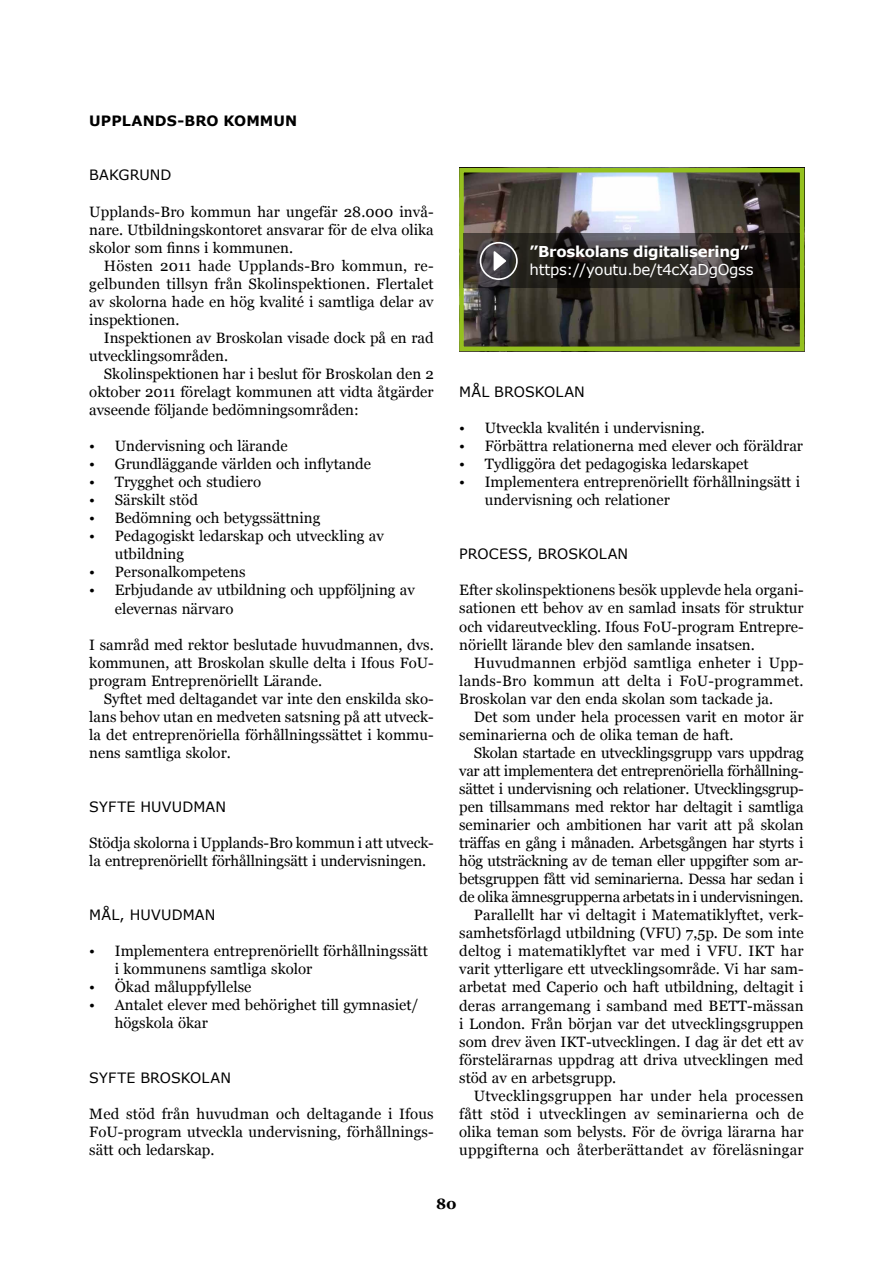
<style>
.page{position:relative;width:893px;height:1263px;background:#fff}
.page>*{position:absolute;margin:0;border:0;box-sizing:border-box;transform-origin:0 0}
.t1{font:15px/18px "Georgia";color:#000;text-align:justify}
.t2{font:15px "Georgia";letter-spacing:-.02em;color:#000}
.t3{font:15px "Georgia";letter-spacing:.02em;color:#000}
.t4{font:15px "Verdana";letter-spacing:-.02em;color:#fff}
.t5{font:700 15px "Verdana";letter-spacing:-.02em;color:#fff}
.t6{font:700 15px "Georgia";color:#000}
.t7{font:14.25px "Verdana";letter-spacing:.01em;color:#000}
.t8{font:700 14.25px "Verdana";letter-spacing:.005em;color:#000}
</style>
<div class="page">
<img style="left:464px;top:173px;width:335px;height:173px">
<div style="left:459px;top:168px;width:345px;height:183px;border:4px solid #95c11f"></div>
<svg style="left:464px;top:233px;width:336px;height:55px;background:#2a2624"></svg>
<svg style="left:480px;top:242px;width:38px;height:38px"></svg>
<p class="t8" style="left:89px;top:112px;width:209px">UPPLANDS-BRO KOMMUN</p>
<p class="t7" style="left:89px;top:166px;width:84px">BAKGRUND</p>
<p class="t1" style="left:89px;top:202px;width:346px">Upplands-Bro kommun har ungefär 28.000 invå&shy;nare. Utbildningskontoret ansvarar för de elva olika skolor som finns i kommunen.</p>
<p class="t1" style="left:89px;top:256px;width:346px;text-indent:15px">Hösten 2011 hade Upplands-Bro kommun, re&shy;gelbunden tillsyn från Skolinspektionen. Flertalet av skolorna hade en hög kvalité i samtliga delar av inspektionen.</p>
<p class="t1" style="left:89px;top:328px;width:346px;text-indent:15px">Inspektionen av Broskolan visade dock på en rad utvecklingsområden.</p>
<p class="t1" style="left:89px;top:364px;width:346px;text-indent:15px">Skolinspektionen har i beslut för Broskolan den 2 oktober 2011 förelagt kommunen att vidta åtgärder avseende följande bedömningsområden:</p>
<p class="t1" style="left:89px;top:436px;width:200px">• Undervisning och lärande</p>
<p class="t1" style="left:89px;top:454px;width:283px">• Grundläggande världen och inflytande</p>
<p class="t1" style="left:89px;top:472px;width:173px">• Trygghet och studiero</p>
<p class="t1" style="left:89px;top:490px;width:110px">• Särskilt stöd</p>
<p class="t1" style="left:89px;top:508px;width:233px">• Bedömning och betygssättning</p>
<p class="t1" style="left:115px;top:526px;width:271px;text-indent:-26px">• Pedagogiskt ledarskap och utveckling av utbildning</p>
<p class="t1" style="left:89px;top:563px;width:158px">• Personalkompetens</p>
<p class="t1" style="left:115px;top:581px;width:302px;text-indent:-26px">• Erbjudande av utbildning och uppföljning av elevernas närvaro</p>
<p class="t1" style="left:89px;top:635px;width:346px">I samråd med rektor beslutade huvudmannen, dvs. kommunen, att Broskolan skulle delta i Ifous FoU&shy;program Entreprenöriellt Lärande.</p>
<p class="t1" style="left:89px;top:689px;width:346px;text-indent:15px">Syftet med deltagandet var inte den enskilda sko&shy;lans behov utan en medveten satsning på att utveck&shy;la det entreprenöriella förhållningssättet i kommu&shy;nens samtliga skolor.</p>
<p class="t7" style="left:89px;top:798px;width:138px">SYFTE HUVUDMAN</p>
<p class="t1" style="left:89px;top:833px;width:346px">Stödja skolorna i Upplands-Bro kommun i att utveck&shy;la entreprenöriellt förhållningsätt i undervisningen.</p>
<p class="t7" style="left:89px;top:906px;width:128px">MÅL, HUVUDMAN</p>
<p class="t1" style="left:115px;top:941px;width:315px;text-indent:-26px">• Implementera entreprenöriellt förhållningssätt i kommunens samtliga skolor</p>
<p class="t1" style="left:89px;top:977px;width:164px">• Ökad måluppfyllelse</p>
<p class="t1" style="left:115px;top:995px;width:305px;text-indent:-26px">• Antalet elever med behörighet till gymnasiet/ högskola ökar</p>
<p class="t7" style="left:89px;top:1068px;width:143px">SYFTE BROSKOLAN</p>
<p class="t1" style="left:89px;top:1104px;width:346px">Med stöd från huvudman och deltagande i Ifous FoU-program utveckla undervisning, förhållnings&shy;sätt och ledarskap.</p>
<p class="t5" style="left:530px;top:242px;width:221px">”Broskolans digitalisering”</p>
<p class="t4" style="left:530px;top:260px;width:225px">https://youtu.be/t4cXaDgOgss</p>
<p class="t7" style="left:459px;top:383px;width:127px">MÅL BROSKOLAN</p>
<p class="t1" style="left:459px;top:418px;width:247px">• Utveckla kvalitén i undervisning.</p>
<p class="t1" style="left:459px;top:436px;width:345px">• Förbättra relationerna med elever och föräldrar</p>
<p class="t1" style="left:459px;top:454px;width:291px">• Tydliggöra det pedagogiska ledarskapet</p>
<p class="t1" style="left:485px;top:472px;width:317px;text-indent:-26px">• Implementera entreprenöriellt förhållningsätt i undervisning och relationer</p>
<p class="t7" style="left:459px;top:545px;width:171px">PROCESS, BROSKOLAN</p>
<p class="t1" style="left:459px;top:581px;width:346px">Efter skolinspektionens besök upplevde hela organi&shy;sationen ett behov av en samlad insats för struktur och vidareutveckling. Ifous FoU-program Entrepre&shy;nöriellt lärande blev den samlande insatsen.</p>
<p class="t1" style="left:459px;top:653px;width:346px;text-indent:15px">Huvudmannen erbjöd samtliga enheter i Upp&shy;lands-Bro kommun att delta i FoU-programmet.<br>Broskolan var den enda skolan som tackade ja.</p>
<p class="t1" style="left:459px;top:707px;width:346px;text-indent:15px">Det som under hela processen varit en motor är seminarierna och de olika teman de haft.</p>
<p class="t1" style="left:474px;top:743px;width:331px">Skolan startade en utvecklingsgrupp vars uppdrag</p>
<p class="t2" style="left:459px;top:760px;width:346px">var att implementera det entreprenöriella förhållning-</p>
<p class="t2" style="left:459px;top:778px;width:346px">sättet i undervisning och relationer. Utvecklingsgrup-</p>
<p class="t1" style="left:459px;top:797px;width:346px">pen tillsammans med rektor har deltagit i samtliga</p>
<p class="t1" style="left:459px;top:815px;width:346px">seminarier och ambitionen har varit att på skolan</p>
<p class="t2" style="left:459px;top:832px;width:346px">träffas en gång i månaden. Arbetsgången har styrts i</p>
<p class="t2" style="left:459px;top:850px;width:346px">hög utsträckning av de teman eller uppgifter som ar-</p>
<p class="t2" style="left:459px;top:868px;width:346px">betsgruppen fått vid seminarierna. Dessa har sedan i</p>
<p class="t2" style="left:459px;top:886px;width:346px">de olika ämnesgrupperna arbetats in i undervisningen.</p>
<p class="t1" style="left:474px;top:905px;width:331px">Parallellt har vi deltagit i Matematiklyftet, verk-</p>
<p class="t1" style="left:459px;top:923px;width:346px">samhetsförlagd utbildning (VFU) 7,5p. De som inte</p>
<p class="t1" style="left:459px;top:941px;width:346px">deltog i matematiklyftet var med i VFU. IKT har</p>
<p class="t1" style="left:459px;top:959px;width:346px">varit ytterligare ett utvecklingsområde. Vi har sam-</p>
<p class="t1" style="left:459px;top:978px;width:346px">arbetat med Caperio och haft utbildning, deltagit i</p>
<p class="t1" style="left:459px;top:996px;width:346px">deras arrangemang i samband med BETT-mässan</p>
<p class="t1" style="left:459px;top:1014px;width:346px">i London. Från början var det utvecklingsgruppen</p>
<p class="t1" style="left:459px;top:1032px;width:346px">som drev även IKT-utvecklingen. I dag är det ett av</p>
<p class="t1" style="left:459px;top:1050px;width:346px">förstelärarnas uppdrag att driva utvecklingen med</p>
<p class="t1" style="left:459px;top:1068px;width:159px">stöd av en arbetsgrupp.</p>
<p class="t3" style="left:474px;top:1084px;width:331px">Utvecklingsgruppen har under hela processen</p>
<p class="t3" style="left:459px;top:1103px;width:346px">fått stöd i utvecklingen av seminarierna och de</p>
<p class="t1" style="left:459px;top:1122px;width:346px">olika teman som belysts. För de övriga lärarna har</p>
<p class="t1" style="left:459px;top:1140px;width:346px">uppgifterna och återberättandet av föreläsningar</p>
<p class="t6" style="left:436px;top:1192px;width:22px">80</p>
</div>
